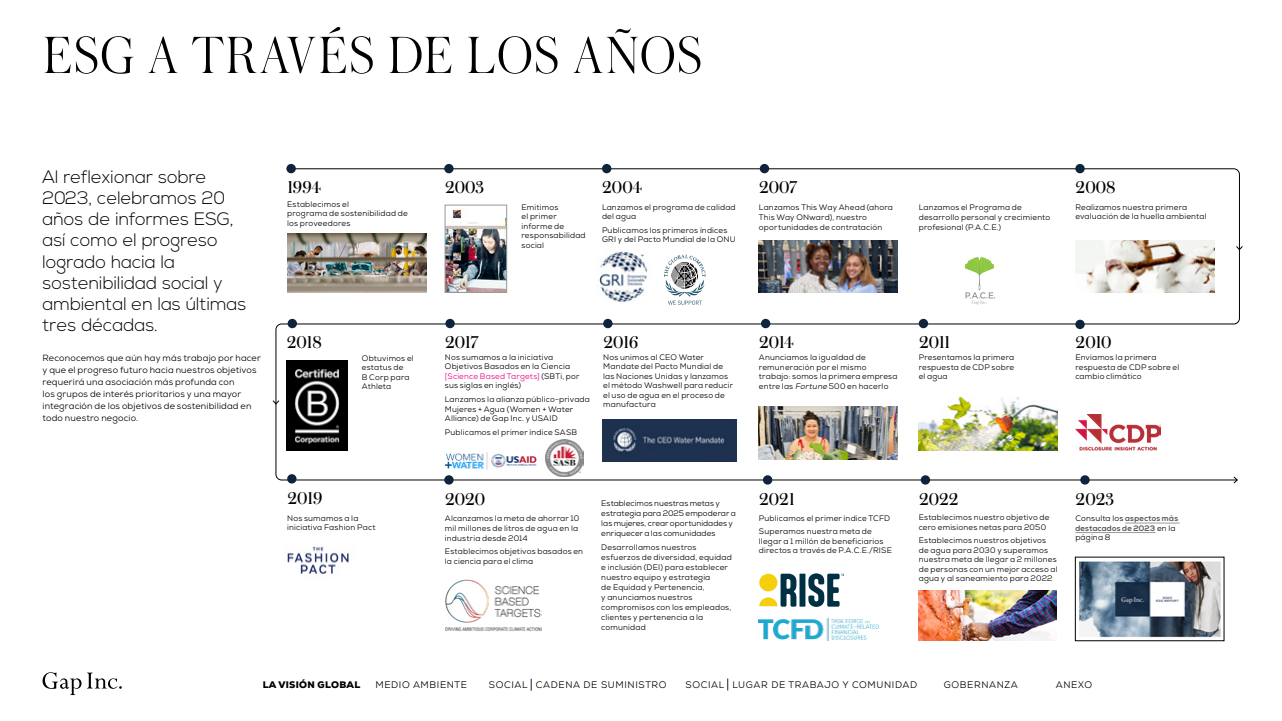
<style>
.page{position:relative;width:1282px;height:721px;background:#fff}
.page>*{position:absolute;margin:0;border:0;box-sizing:border-box;transform-origin:0 0}
.t1{font:300 55px "Austin";letter-spacing:.02em;color:#000}
.t2{font:300 18px/21.3px "Nexa";color:#000}
.t3{font:18px "Austin";color:#000}
.t4{font:9.5px "Nexa";letter-spacing:.065em;color:#000}
.t5{font:900 9.5px "Nexa";letter-spacing:.03em;color:#000}
.t6{font:9px/12px "Nexa";letter-spacing:.02em;color:#000}
.t7{font:8px/9.5px "Nexa";letter-spacing:.025em;color:#000}
.t8{font:8px/10px "Nexa";letter-spacing:.005em;color:#000}
.t9{font:700 8px/9.5px "Nexa";letter-spacing:.025em;color:#595959}
.s1{color:#ec008c}
.s2{font-style:italic}
.s3{font-weight:400;color:#000}
</style>
<div class="page">
<svg style="left:275px;top:168px;width:964px;height:312px"></svg>
<svg style="left:1233px;top:476px;width:4px;height:7px"></svg>
<div style="left:286px;top:164px;width:10px;height:9px;background:#0f243c;border-radius:50%"></div>
<div style="left:287px;top:474px;width:9px;height:9px;background:#0f243c;border-radius:50%"></div>
<div style="left:444px;top:475px;width:9px;height:9px;background:#0f243c;border-radius:50%"></div>
<div style="left:444px;top:164px;width:9px;height:9px;background:#0f243c;border-radius:50%"></div>
<div style="left:287px;top:319px;width:10px;height:9px;background:#0f243c;border-radius:50%"></div>
<div style="left:602px;top:164px;width:9px;height:9px;background:#0f243c;border-radius:50%"></div>
<div style="left:445px;top:319px;width:10px;height:9px;background:#0f243c;border-radius:50%"></div>
<div style="left:763px;top:475px;width:9px;height:9px;background:#0f243c;border-radius:50%"></div>
<div style="left:759px;top:164px;width:10px;height:9px;background:#0f243c;border-radius:50%"></div>
<div style="left:603px;top:319px;width:9px;height:9px;background:#0f243c;border-radius:50%"></div>
<div style="left:920px;top:475px;width:10px;height:9px;background:#0f243c;border-radius:50%"></div>
<div style="left:1075px;top:164px;width:9px;height:9px;background:#0f243c;border-radius:50%"></div>
<div style="left:761px;top:319px;width:9px;height:9px;background:#0f243c;border-radius:50%"></div>
<div style="left:1080px;top:475px;width:9px;height:9px;background:#0f243c;border-radius:50%"></div>
<div style="left:1075px;top:320px;width:9px;height:9px;background:#0f243c;border-radius:50%"></div>
<div style="left:918px;top:319px;width:10px;height:9px;background:#0f243c;border-radius:50%"></div>
<img style="left:918px;top:590px;width:138px;height:51px">
<img style="left:1078px;top:561px;width:143px;height:77px">
<img style="left:287px;top:233px;width:139px;height:59px">
<img style="left:759px;top:241px;width:138px;height:52px">
<img style="left:759px;top:406px;width:138px;height:54px">
<img style="left:447px;top:207px;width:58px;height:84px">
<div style="left:445px;top:205px;width:62px;height:88px;border:1px solid #999"></div>
<img style="left:1075px;top:241px;width:139px;height:52px">
<img style="left:1075px;top:414px;width:85px;height:37px">
<img style="left:918px;top:397px;width:139px;height:54px">
<img style="left:287px;top:361px;width:61px;height:89px">
<svg style="left:1235px;top:246px;width:7px;height:4px"></svg>
<svg style="left:272px;top:400px;width:7px;height:4px"></svg>
<img style="left:602px;top:419px;width:134px;height:43px">
<img style="left:759px;top:618px;width:119px;height:23px">
<img style="left:445px;top:579px;width:96px;height:52px">
<img style="left:443px;top:448px;width:98px;height:26px">
<hr style="left:1125px;top:523px;width:54px;height:1px;background:#999">
<hr style="left:1075px;top:532px;width:80px;height:1px;background:#999">
<img style="left:964px;top:257px;width:30px;height:19px">
<svg style="left:965px;top:265px;width:30px;height:40px"></svg>
<img style="left:545px;top:439px;width:38px;height:38px">
<img style="left:287px;top:546px;width:62px;height:32px">
<svg style="left:759px;top:573px;width:37px;height:33px"></svg>
<div style="left:799px;top:573px;width:6px;height:33px;background:#003043"></div>
<svg style="left:808px;top:573px;width:36px;height:34px"></svg>
<img style="left:596px;top:250px;width:54px;height:54px">
<svg style="left:664px;top:255px;width:41px;height:50px"></svg>
<svg style="left:531px;top:679px;width:1px;height:12px"></svg>
<svg style="left:727px;top:678px;width:1px;height:12px"></svg>
<svg style="left:43px;top:672px;width:38px;height:23px"></svg>
<svg style="left:87px;top:672px;width:35px;height:17px"></svg>
<h1 class="t1" style="left:43px;top:19px;width:661px">ESG A TRAVÉS DE LOS AÑOS</h1>
<h2 class="t2" style="left:43px;top:167px;width:205px">Al reflexionar sobre<br>2023, celebramos 20 años de informes ESG, así como el progreso logrado hacia la sostenibilidad social y ambiental en las últimas tres décadas.</h2>
<p class="t6" style="left:43px;top:352px;width:220px">Reconocemos que aún hay más trabajo por hacer y que el progreso futuro hacia nuestros objetivos requerirá una asociación más profunda con<br>los grupos de interés prioritarios y una mayor integración de los objetivos de sostenibilidad en todo nuestro negocio.</p>
<h2 class="t3" style="left:287px;top:175px;width:35px">1994</h2>
<h2 class="t3" style="left:445px;top:175px;width:41px">2003</h2>
<h2 class="t3" style="left:602px;top:175px;width:41px">2004</h2>
<h2 class="t3" style="left:759px;top:175px;width:39px">2007</h2>
<h2 class="t3" style="left:1075px;top:175px;width:41px">2008</h2>
<p class="t7" style="left:287px;top:199px;width:122px">Establecimos el<br>programa de sostenibilidad de los proveedores</p>
<p class="t7" style="left:602px;top:202px;width:135px">Lanzamos el programa de calidad del agua</p>
<p class="t7" style="left:602px;top:225px;width:135px">Publicamos los primeros índices<br>GRI y del Pacto Mundial de la ONU</p>
<p class="t7" style="left:521px;top:202px;width:66px">Emitimos<br>el primer informe de responsabilidad social</p>
<p class="t7" style="left:759px;top:202px;width:136px;line-height:10px">Lanzamos This Way Ahead (ahora<br>This Way ONward), nuestro oportunidades de contratación</p>
<p class="t7" style="left:918px;top:202px;width:133px;line-height:10px">Lanzamos el Programa de desarrollo personal y crecimiento profesional (P.A.C.E.)</p>
<p class="t7" style="left:1075px;top:202px;width:133px">Realizamos nuestra primera evaluación de la huella ambiental</p>
<h2 class="t3" style="left:287px;top:329px;width:37px">2018</h2>
<p class="t7" style="left:362px;top:353px;width:53px">Obtuvimos el estatus de<br>B Corp para<br>Athleta</p>
<h2 class="t3" style="left:445px;top:329px;width:35px">2017</h2>
<p class="t7" style="left:445px;top:352px;width:136px">Nos sumamos a la iniciativa<br>Objetivos Basados en la Ciencia <span class="s1">[Science Based Targets]</span> (SBTi, por sus siglas en inglés)</p>
<p class="t7" style="left:445px;top:395px;width:147px">Lanzamos la alianza público-privada<br>Mujeres + Agua (Women + Water<br>Alliance) de Gap Inc. y USAID</p>
<p class="t7" style="left:445px;top:427px;width:134px">Publicamos el primer índice SASB</p>
<h2 class="t3" style="left:603px;top:329px;width:36px">2016</h2>
<p class="t7" style="left:603px;top:352px;width:131px">Nos unimos al CEO Water<br>Mandate del Pacto Mundial de las Naciones Unidas y lanzamos el método Washwell para reducir el uso de agua en el proceso de manufactura</p>
<h2 class="t3" style="left:759px;top:329px;width:36px">2014</h2>
<p class="t7" style="left:759px;top:353px;width:140px">Anunciamos la igualdad de remuneración por el mismo trabajo: somos la primera empresa entre las <span class="s2">Fortune</span> 500 en hacerlo</p>
<h2 class="t3" style="left:918px;top:329px;width:33px">2011</h2>
<p class="t7" style="left:918px;top:353px;width:97px;text-align:justify">Presentamos la primera respuesta de CDP sobre el agua</p>
<h2 class="t3" style="left:1075px;top:329px;width:37px">2010</h2>
<p class="t7" style="left:1075px;top:353px;width:105px">Enviamos la primera respuesta de CDP sobre el cambio climático</p>
<h2 class="t3" style="left:287px;top:486px;width:37px">2019</h2>
<p class="t7" style="left:287px;top:513px;width:90px">Nos sumamos a la iniciativa Fashion Pact</p>
<h2 class="t3" style="left:445px;top:487px;width:42px">2020</h2>
<h2 class="t3" style="left:759px;top:487px;width:37px">2021</h2>
<h2 class="t3" style="left:918px;top:487px;width:41px">2022</h2>
<h2 class="t3" style="left:1075px;top:487px;width:40px">2023</h2>
<p class="t8" style="left:601px;top:498px;width:136px">Establecimos nuestras metas y estrategia para 2025 empoderar a las mujeres, crear oportunidades y enriquecer a las comunidades</p>
<p class="t7" style="left:601px;top:542px;width:132px;line-height:10px">Desarrollamos nuestros esfuerzos de diversidad, equidad e inclusión (DEI) para establecer nuestro equipo y estrategia<br>de Equidad y Pertenencia,<br>y anunciamos nuestros compromisos con los empleados, clientes y pertenencia a la comunidad</p>
<p class="t7" style="left:445px;top:513px;width:136px;line-height:10px">Alcanzamos la meta de ahorrar 10 mil millones de litros de agua en la industria desde 2014</p>
<p class="t7" style="left:445px;top:546px;width:140px;line-height:10px">Establecimos objetivos basados en la ciencia para el clima</p>
<p class="t7" style="left:918px;top:512px;width:132px">Establecimos nuestro objetivo de cero emisiones netas para 2050</p>
<p class="t7" style="left:918px;top:536px;width:140px">Establecimos nuestros objetivos de agua para 2030 y superamos nuestra meta de llegar a 2 millones de personas con un mejor acceso al agua y al saneamiento para 2022</p>
<p class="t7" style="left:759px;top:511px;width:133px;line-height:13.8px">Publicamos el primer índice TCFD<br>Superamos nuestra meta de</p>
<p class="t7" style="left:759px;top:536px;width:134px">llegar a 1 millón de beneficiarios directos a través de P.A.C.E./RISE</p>
<p class="t9" style="left:1075px;top:514px;width:104px"><span class="s3">Consulta los</span> aspectos más destacados de 2023 <span class="s3">en la página 8</span></p>
<p class="t5" style="left:263px;top:678px;width:99px">LA VISIÓN GLOBAL</p>
<p class="t4" style="left:375px;top:678px;width:93px">MEDIO AMBIENTE</p>
<p class="t4" style="left:489px;top:679px;width:179px">SOCIAL CADENA DE SUMINISTRO</p>
<p class="t4" style="left:685px;top:678px;width:233px">SOCIAL LUGAR DE TRABAJO Y COMUNIDAD</p>
<p class="t4" style="left:943px;top:678px;width:76px">GOBERNANZA</p>
<p class="t4" style="left:1055px;top:678px;width:38px">ANEXO</p>
</div>
